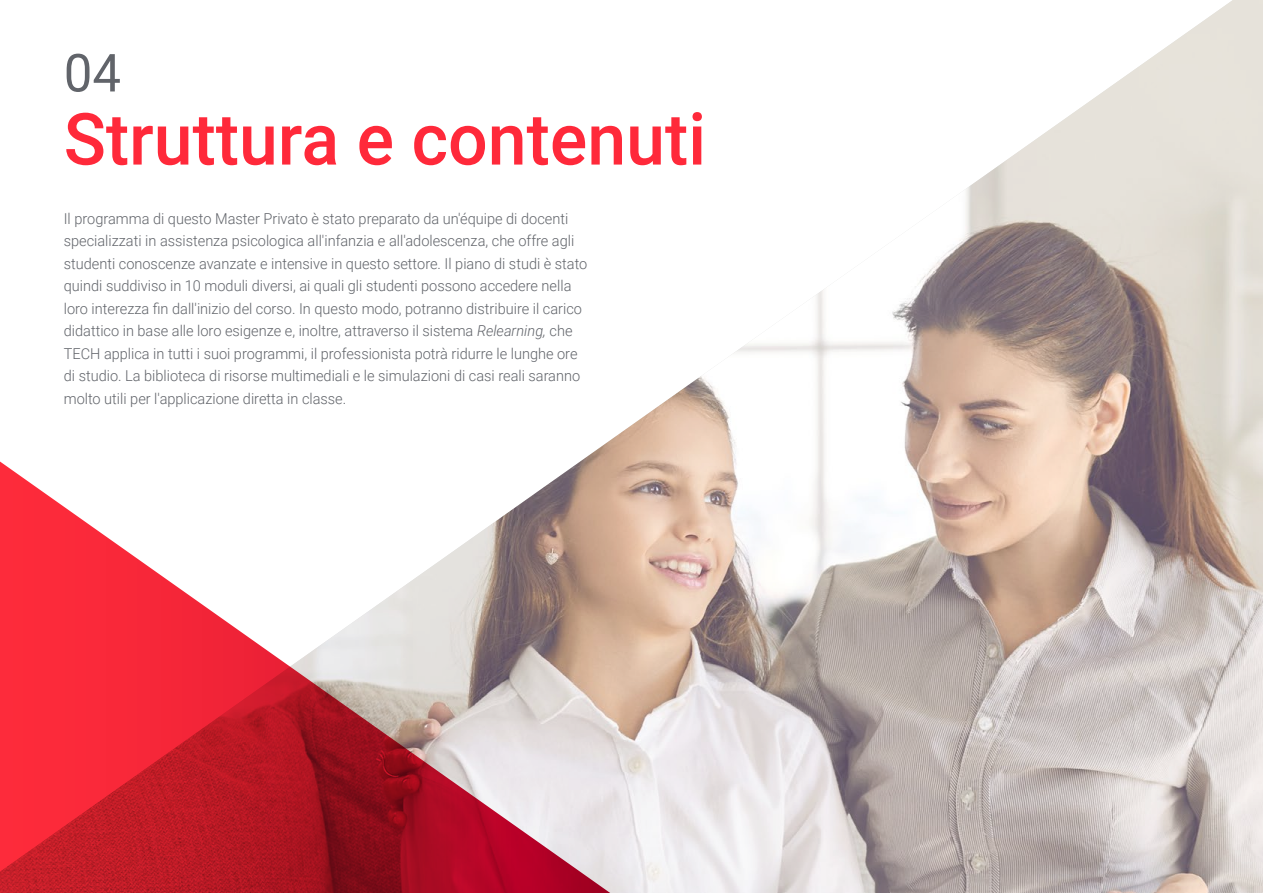
<style>
.page{position:relative;width:1263px;height:893px;background:#fff}
.page>*{position:absolute;margin:0;border:0;box-sizing:border-box;transform-origin:0 0}
.t1{font:500 72px "Roboto";color:#ff293a}
.t2{font:52.5px "Roboto";color:#61646a}
.t3{font:300 15px/22.5px "Roboto";color:#61646a}
.s1{font-style:italic}
</style>
<div class="page">
<img style="left:602px;top:0;width:661px;height:893px">
<svg style="left:0;top:446px;width:640px;height:447px"></svg>
<h2 class="t2" style="left:64px;top:36px;width:59px">04</h2>
<h1 class="t1" style="left:64px;top:89px;width:644px">Struttura e contenuti</h1>
<p class="t3" style="left:64px;top:207px;width:525px">Il programma di questo Master Privato è stato preparato da un'équipe di docenti specializzati in assistenza psicologica all'infanzia e all'adolescenza, che offre agli studenti conoscenze avanzate e intensive in questo settore. Il piano di studi è stato quindi suddiviso in 10 moduli diversi, ai quali gli studenti possono accedere nella loro interezza fin dall'inizio del corso. In questo modo, potranno distribuire il carico didattico in base alle loro esigenze e, inoltre, attraverso il sistema <span class="s1">Relearning,</span> che TECH applica in tutti i suoi programmi, il professionista potrà ridurre le lunghe ore di studio. La biblioteca di risorse multimediali e le simulazioni di casi reali saranno molto utili per l'applicazione diretta in classe.</p>
</div>
